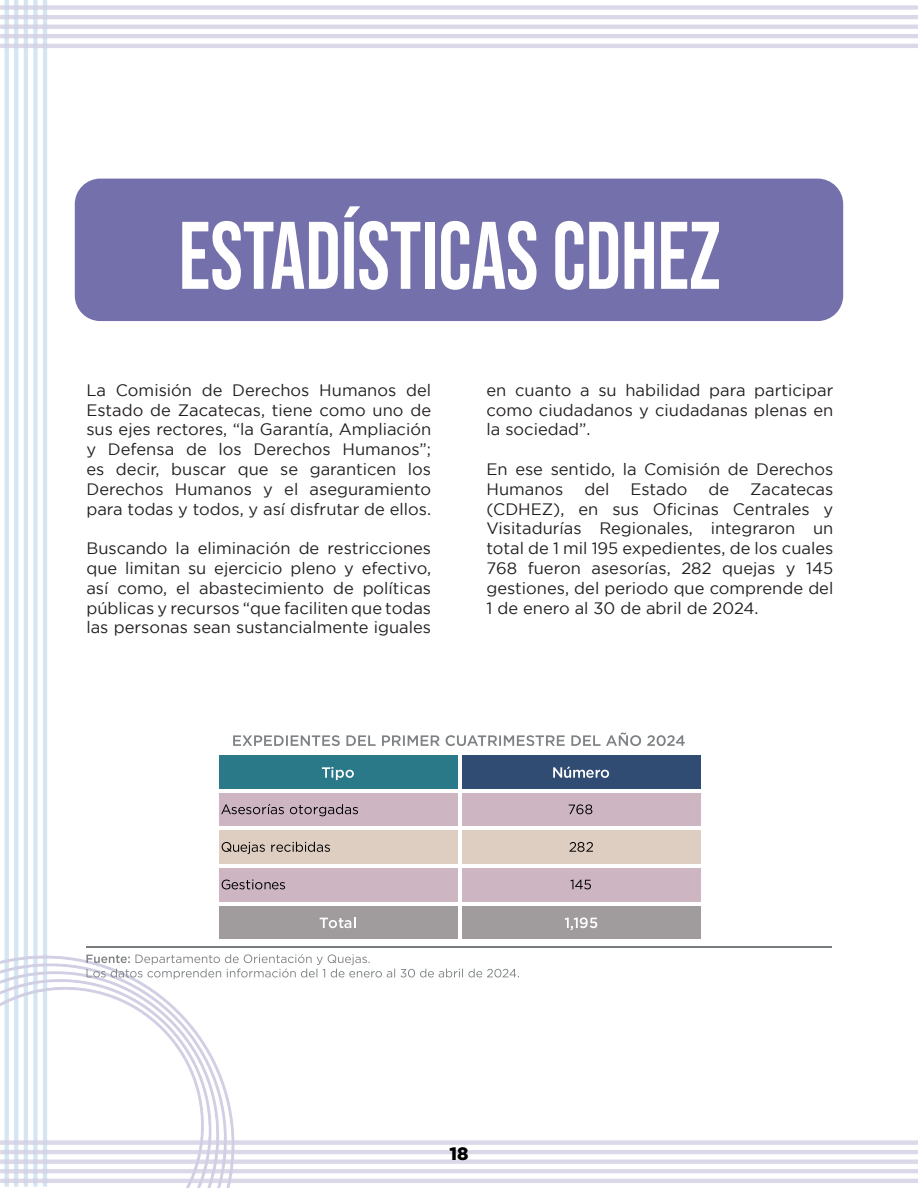
<style>
.page{position:relative;width:918px;height:1188px;background:#fff}
.page>*{position:absolute;margin:0;border:0;box-sizing:border-box;transform-origin:0 0}
.t1{font:95.7px "Bebas Neue";color:#fff;scale:.91 1}
.t2{font:900 18px "Gotham";color:#000}
.t3{font:16.5px/19.8px "Gotham";color:#231f20;text-align:justify}
</style>
<div class="page">
<img style="left:1px;top:0;width:917px;height:1188px">
<svg style="left:233px;top:732px;width:452px;height:14px"></svg>
<div style="left:217px;top:754px;width:243px;height:37px;background:#297989"></div>
<div style="left:459px;top:754px;width:244px;height:37px;background:#304c73"></div>
<div style="left:217px;top:790px;width:486px;height:39px;background:#cdb6c2"></div>
<div style="left:217px;top:828px;width:486px;height:39px;background:#decec1"></div>
<div style="left:217px;top:865px;width:486px;height:39px;background:#cdb6c2"></div>
<div style="left:217px;top:903px;width:486px;height:39px;background:#a09b9c"></div>
<svg style="left:322px;top:767px;width:32px;height:13px"></svg>
<svg style="left:553px;top:766px;width:56px;height:12px"></svg>
<svg style="left:221px;top:804px;width:63px;height:10px"></svg>
<svg style="left:290px;top:804px;width:68px;height:12px"></svg>
<svg style="left:569px;top:804px;width:23px;height:10px"></svg>
<svg style="left:222px;top:842px;width:43px;height:12px"></svg>
<svg style="left:271px;top:842px;width:59px;height:10px"></svg>
<svg style="left:569px;top:842px;width:24px;height:10px"></svg>
<svg style="left:222px;top:880px;width:63px;height:9px"></svg>
<svg style="left:570px;top:880px;width:21px;height:9px"></svg>
<svg style="left:320px;top:917px;width:36px;height:11px"></svg>
<svg style="left:565px;top:917px;width:32px;height:13px"></svg>
<hr style="left:216px;top:753px;width:2px;height:189px;background:#fff">
<hr style="left:701px;top:753px;width:2px;height:189px;background:#fff">
<hr style="left:458px;top:755px;width:3px;height:187px;background:#fff">
<hr style="left:216px;top:753px;width:487px;height:2px;background:#fff">
<hr style="left:216px;top:789px;width:487px;height:3px;background:#fff">
<hr style="left:216px;top:827px;width:487px;height:3px;background:#fff">
<hr style="left:216px;top:864px;width:487px;height:4px;background:#fff">
<hr style="left:216px;top:902px;width:487px;height:3px;background:#fff">
<hr style="left:216px;top:939px;width:487px;height:3px;background:#fff">
<hr style="left:86px;top:946px;width:746px;height:1px;background:#767c80">
<svg style="left:86px;top:954px;width:433px;height:25px"></svg>
<div style="left:75px;top:179px;width:768px;height:142px;background:#7470ab;border-radius:26px"></div>
<p class="t1" style="left:179px;top:202px;width:597px">ESTADÍSTICAS CDHEZ</p>
<p class="t3" style="left:86px;top:380px;width:346px">La Comisión de Derechos Humanos del Estado de Zacatecas, tiene como uno de sus ejes rectores, “la Garantía, Ampliación y Defensa de los Derechos Humanos”; es decir, buscar que se garanticen los Derechos Humanos y el aseguramiento para todas y todos, y así disfrutar de ellos.</p>
<p class="t3" style="left:86px;top:538px;width:346px">Buscando la eliminación de restricciones que limitan su ejercicio pleno y efectivo, así como, el abastecimiento de políticas públicas y recursos “que faciliten que todas las personas sean sustancialmente iguales</p>
<p class="t3" style="left:487px;top:380px;width:348px">en cuanto a su habilidad para participar como ciudadanos y ciudadanas plenas en la sociedad”.</p>
<p class="t3" style="left:487px;top:459px;width:348px">En ese sentido, la Comisión de Derechos<br>Humanos</p>
<p class="t3" style="left:585px;top:479px;width:27px">del</p>
<p class="t3" style="left:631px;top:479px;width:58px">Estado</p>
<p class="t3" style="left:708px;top:479px;width:22px">de</p>
<p class="t3" style="left:487px;top:479px;width:348px;text-indent:264px">Zacatecas (CDHEZ), en sus Oficinas Centrales y Visitadurías Regionales, integraron un total de 1 mil 195 expedientes, de los cuales 768 fueron asesorías, 282 quejas y 145 gestiones, del periodo que comprende del 1 de enero al 30 de abril de 2024.</p>
<p class="t2" style="left:450px;top:1143px;width:20px">18</p>
</div>
